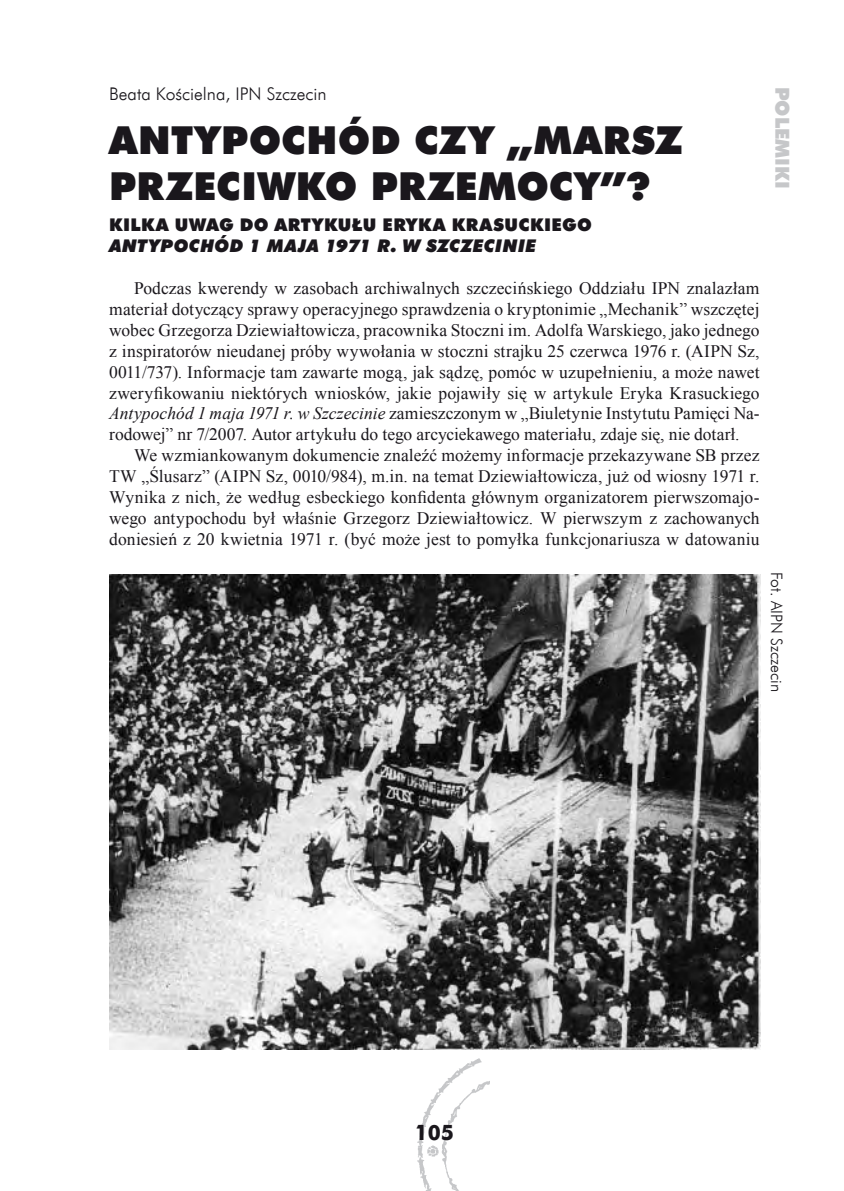
<style>
.page{position:relative;width:844px;height:1191px;background:#fff}
.page>*{position:absolute;margin:0;border:0;box-sizing:border-box;transform-origin:0 0}
.t1{font:38.5px/46.2px "Futura X Blk EU";letter-spacing:.015em;color:#1a171c}
.t2{font:700 21px "Futura EU";color:#1a171c}
.t3{font:19.25px "Futura X Blk EU";color:#c6c7c9}
.t4{font:17.5px/21px "Times New Roman";color:#1a171c;text-align:justify}
.t5{font:17.5px "Futura X Blk EU";letter-spacing:.025em;color:#1a171c}
.t6{font:italic 17.5px "Futura X Blk EU";letter-spacing:.02em;color:#1a171c}
.t7{font:17.5px "Futura Lt EU";color:#1a171c}
.t8{font:15.75px "Futura Lt EU";color:#1a171c}
.s1{font-style:italic}
</style>
<div class="page">
<img style="left:418px;top:1058px;width:72px;height:133px">
<img style="left:109px;top:574px;width:651px;height:475px">
<p class="t7" style="left:109px;top:83px;width:219px">Beata Kościelna, IPN Szczecin</p>
<h1 class="t1" style="left:109px;top:119px;width:456px">ANTYPOCHÓD CZY „MARSZ<br>PRZ</h1>
<h1 class="t1" style="left:193px;top:165px;width:206px">EC IWKO PRZ</h1>
<h1 class="t1" style="left:455px;top:165px;width:197px">EMOCY”?</h1>
<p class="t5" style="left:109px;top:214px;width:96px">KILKA UWAG</p>
<p class="t5" style="left:239px;top:214px;width:49px">DO ART</p>
<p class="t5" style="left:312px;top:214px;width:154px">YKUŁ U ERYKA KRAS</p>
<p class="t5" style="left:504px;top:214px;width:89px">UC KIEGO</p>
<p class="t6" style="left:109px;top:235px;width:428px">ANTYPOCHÓD 1 MAJA 1971 R. W SZCZECINIE</p>
<p class="t4" style="left:109px;top:277px;width:651px;text-indent:25px">Podczas kwerendy w zasobach archiwalnych szczecińskiego Oddziału IPN znalazłam materiał dotyczący sprawy operacyjnego sprawdzenia o kryptonimie „Mechanik” wszczętej wobec Grzegorza Dziewiałtowicza, pracownika Stoczni im. Adolfa Warskiego, jako jednego z inspiratorów nieudanej próby wywołania w stoczni strajku 25 czerwca 1976 r. (AIPN Sz, 0011/737). Informacje tam zawarte mogą, jak sądzę, pomóc w uzupełnieniu, a może nawet zweryfikowaniu niektórych wniosków, jakie pojawiły się w artykule Eryka Krasuckiego <span class="s1">Antypochód 1 maja 1971 r. w Szczecinie</span> zamieszczonym w „Biuletynie Instytutu Pamięci Na&shy;rodowej” nr 7/2007. Autor artykułu do tego arcyciekawego materiału, zdaje się, nie dotarł.</p>
<p class="t4" style="left:109px;top:445px;width:651px;text-indent:25px">We wzmiankowanym dokumencie znaleźć możemy informacje przekazywane SB przez TW „Ślusarz” (AIPN Sz, 0010/984), m.in. na temat Dziewiałtowicza, już od wiosny 1971 r.<br>Wynika z nich, że według esbeckiego konfidenta głównym organizatorem pierwszomajo&shy;wego antypochodu był właśnie Grzegorz Dziewiałtowicz. W pierwszym z zachowanych doniesień z 20 kwietnia 1971 r. (być może jest to pomyłka funkcjonariusza w datowaniu</p>
<p class="t3" style="left:794px;top:87px;width:100px;rotate:90deg">POLEMIKI</p>
<p class="t8" style="left:786px;top:572px;width:122px;rotate:90deg">Fot. AIPN Szczecin</p>
<p class="t2" style="left:414px;top:1119px;width:39px">105</p>
</div>
